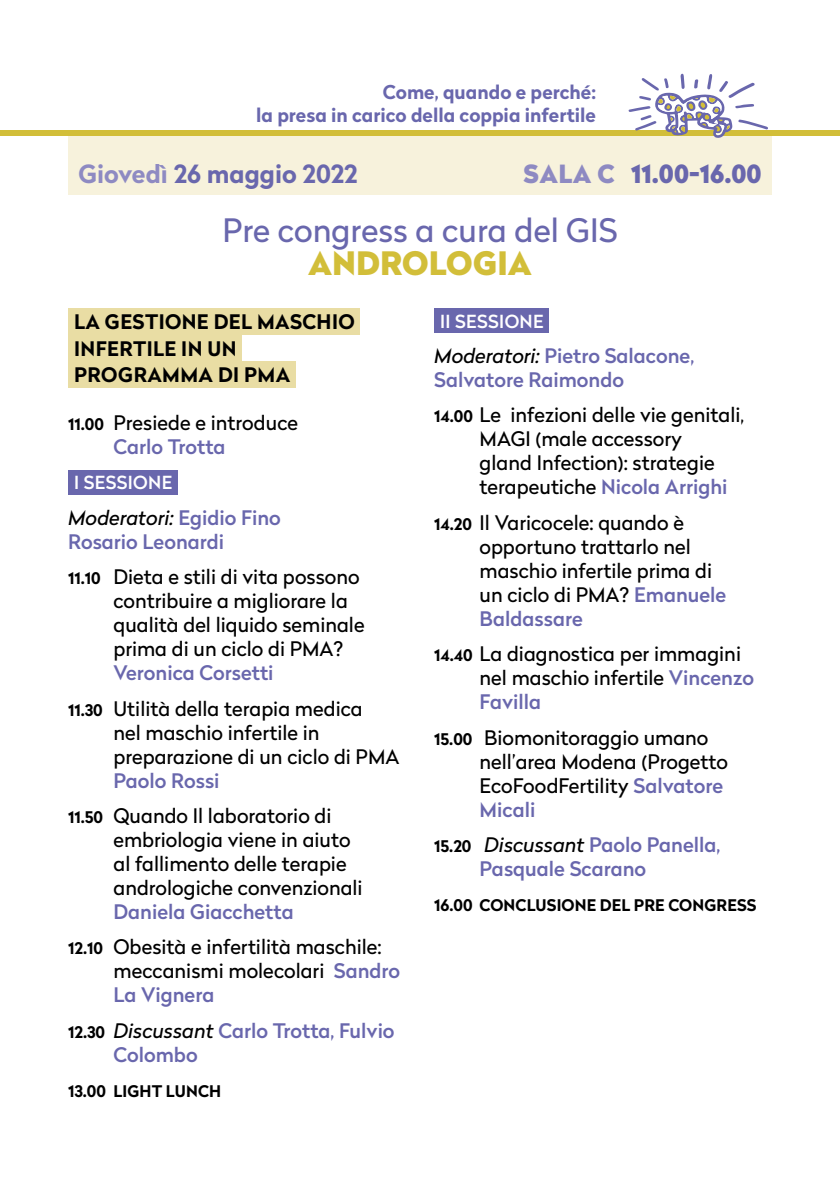
<style>
.page{position:relative;width:840px;height:1191px;background:#fff}
.page>*{position:absolute;margin:0;border:0;box-sizing:border-box;transform-origin:0 0}
.t1{font:32.2px "Radikal";color:#6967ad}
.t2{font:900 32.2px "Radikal";color:#d2be39}
.t3{font:700 25px "Radikal";color:#6967ad}
.t4{font:900 25px "Radikal";color:#6967ad}
.t5{font:20px/24px "Radikal";color:#000}
.t6{font:500 20px/24px "Radikal";color:#6967ad}
.t7{font:700 20px/26.4px "Radikal";letter-spacing:.02em;color:#000}
.t8{font:700 19px/22.8px "Radikal";color:#6967ad;text-align:right}
.t9{font:500 18px "Radikal";letter-spacing:.02em;color:#fff}
.t10{font:700 16px "Radikal";letter-spacing:.01em;color:#000}
.s1{color:#8e8ac2}
.s2{font-weight:700;font-size:16px}
.s3{font-weight:500;color:#6967ad}
.s4{font-weight:400;font-style:italic;color:#000}
.s5{font-weight:700;font-size:16px;color:#000}
</style>
<div class="page">
<div style="left:68px;top:308px;width:292px;height:27px;background:#e9dda4"></div>
<div style="left:68px;top:335px;width:173px;height:26px;background:#e9dda4"></div>
<div style="left:68px;top:361px;width:227px;height:27px;background:#e9dda4"></div>
<div style="left:68px;top:470px;width:109px;height:25px;background:#6967ad"></div>
<div style="left:434px;top:308px;width:114px;height:25px;background:#6967ad"></div>
<div style="left:68px;top:136px;width:703px;height:59px;background:#f7f2dc"></div>
<div style="left:0;top:130px;width:839px;height:6px;background:#d2be39"></div>
<svg style="left:628px;top:74px;width:139px;height:64px"></svg>
<p class="t8" style="left:256px;top:81px;width:341px">Come, quando e perché:<br>la presa in carico della coppia infertile</p>
<p class="t3" style="left:78px;top:155px;width:280px"><span class="s1">Giovedì</span> 26 maggio 2022</p>
<p class="t4" style="left:523px;top:155px;width:239px"><span class="s1">SALA C</span> 11.00-16.00</p>
<h1 class="t1" style="left:222px;top:208px;width:396px">Pre congress a cura del GIS</h1>
<h1 class="t2" style="left:308px;top:239px;width:225px">ANDROLOGIA</h1>
<p class="t7" style="left:74px;top:308px;width:282px">LA GESTIONE DEL MASCHIO<br>INFERTILE IN UN<br>PROGRAMMA DI PMA</p>
<p class="t5" style="left:113px;top:410px;width:186px;text-indent:-45px"><span class="s2">11.00</span> Presiede e introduce<br><span class="s3">Carlo Trotta</span></p>
<p class="t9" style="left:74px;top:470px;width:99px">I SESSIONE</p>
<p class="t6" style="left:68px;top:505px;width:214px"><span class="s4">Moderatori:</span> Egidio Fino<br>Rosario Leonardi</p>
<p class="t5" style="left:113px;top:564px;width:252px;text-indent:-45px"><span class="s2">11.10</span> Dieta e stili di vita possono contribuire a migliorare la qualità del liquido seminale prima di un ciclo di PMA?</p>
<p class="t5" style="left:68px;top:654px;width:296px;line-height:35.4px;text-indent:45px"><span class="s3">Veronica Corsetti<br></span><span class="s2">11.30</span> Utilità della terapia medica</p>
<p class="t5" style="left:113px;top:719px;width:287px">nel maschio infertile in preparazione di un ciclo di PMA</p>
<p class="t5" style="left:68px;top:762px;width:265px;line-height:35.4px;text-indent:45px"><span class="s3">Paolo Rossi<br></span><span class="s2">11.50</span> Quando Il laboratorio di</p>
<p class="t5" style="left:113px;top:827px;width:250px">embriologia viene in aiuto al fallimento delle terapie andrologiche convenzionali</p>
<p class="t5" style="left:68px;top:893px;width:315px;line-height:35.4px;text-indent:45px"><span class="s3">Daniela Giacchetta<br></span><span class="s2">12.10</span> Obesità e infertilità maschile:</p>
<p class="t5" style="left:113px;top:958px;width:288px">meccanismi molecolari <span class="s3">Sandro<br>La Vignera</span></p>
<p class="t6" style="left:113px;top:1018px;width:282px;text-indent:-45px"><span class="s5">12.30</span> <span class="s4">Discussant</span> Carlo Trotta, Fulvio<br>Colombo</p>
<p class="t10" style="left:68px;top:1079px;width:154px">13.00 LIGHT LUNCH</p>
<p class="t9" style="left:440px;top:308px;width:105px">II SESSIONE</p>
<p class="t6" style="left:434px;top:343px;width:261px"><span class="s4">Moderatori:</span> Pietro Salacone,<br>Salvatore Raimondo</p>
<p class="t5" style="left:479px;top:402px;width:266px;text-indent:-45px"><span class="s2">14.00</span> Le infezioni delle vie genitali,<br>MAGI (male accessory<br>gland Infection): strategie terapeutiche <span class="s3">Nicola Arrighi</span></p>
<p class="t5" style="left:479px;top:510px;width:248px;text-indent:-45px"><span class="s2">14.20</span> Il Varicocele: quando è opportuno trattarlo nel maschio infertile prima di un ciclo di PMA? <span class="s3">Emanuele<br>Baldassare</span></p>
<p class="t5" style="left:479px;top:641px;width:276px;text-indent:-45px"><span class="s2">14.40</span> La diagnostica per immagini nel maschio infertile <span class="s3">Vincenzo<br>Favilla</span></p>
<p class="t5" style="left:479px;top:724px;width:250px;text-indent:-45px"><span class="s2">15.00</span> Biomonitoraggio umano nell’area Modena (Progetto<br>EcoFoodFertility <span class="s3">Salvatore<br>Micali</span></p>
<p class="t6" style="left:479px;top:832px;width:242px;text-indent:-45px"><span class="s5">15.20</span> <span class="s4">Discussant</span> Paolo Panella,<br>Pasquale Scarano</p>
<p class="t10" style="left:434px;top:893px;width:323px">16.00 CONCLUSIONE DEL PRE CONGRESS</p>
</div>
